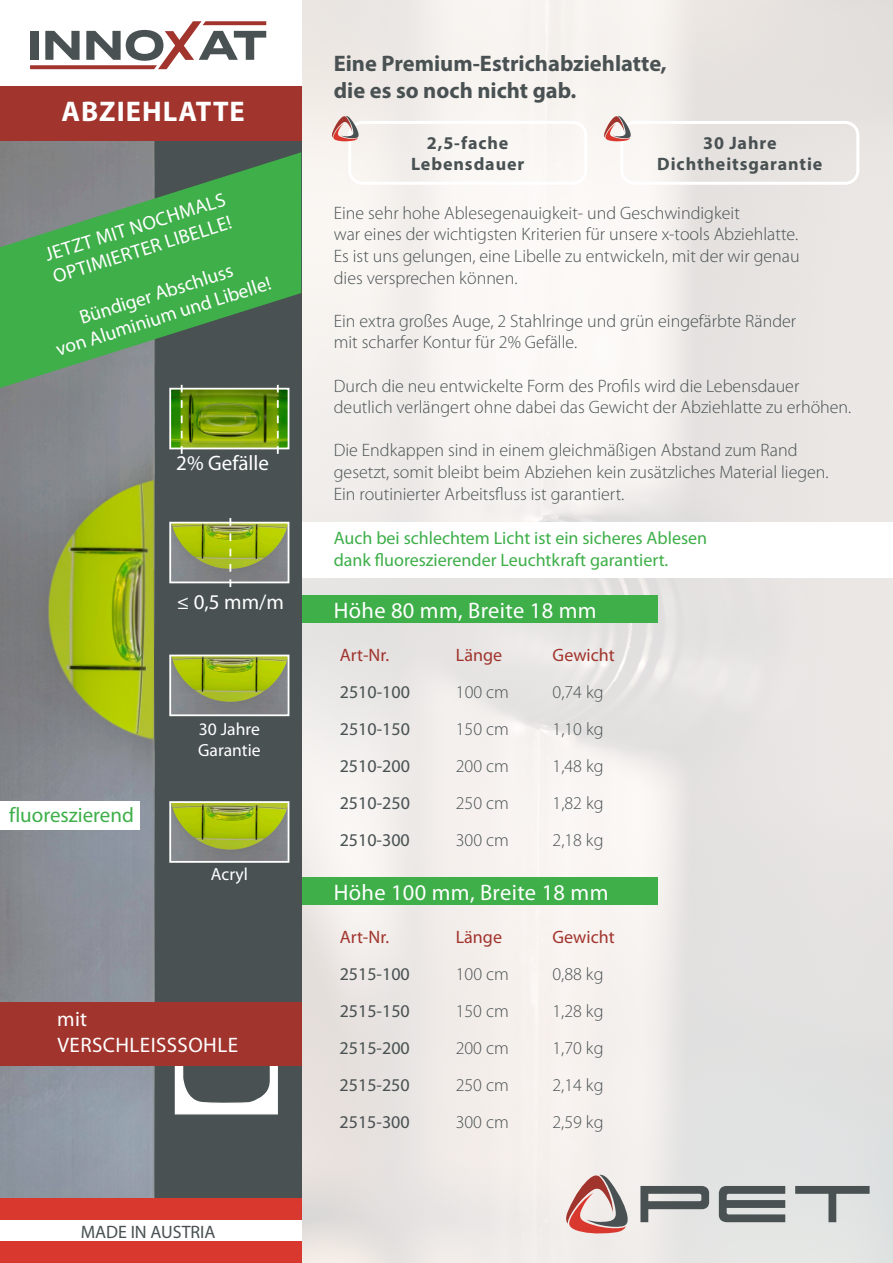
<style>
.page{position:relative;width:893px;height:1263px;background:#fff}
.page>*{position:absolute;margin:0;border:0;box-sizing:border-box;transform-origin:0 0}
.t1{font:700 28.5px "Myriad Pro";letter-spacing:.035em;color:#fff}
.t2{font:700 22.5px/27px "Myriad Pro";color:#495152}
.t3{font:22.5px "Myriad Pro";letter-spacing:.015em;color:#fff}
.t4{font:21px/25.2px "Myriad Pro";letter-spacing:.02em;color:#fff}
.t5{font:21px "Myriad Pro";color:#3eaf49}
.t6{font:21px "Myriad Pro";color:#fff}
.t7{font:19.5px/23.5px "Myriad Pro";color:#fff}
.t8{font:300 18px/21.6px "Myriad Pro";color:#495152}
.t9{font:18px "Myriad Pro";color:#495152}
.t10{font:18px/21.6px "Myriad Pro";color:#3eaf49}
.t11{font:700 18px/21.6px "Myriad Pro";letter-spacing:.05em;color:#495152;text-align:center}
.t12{font:18px "Myriad Pro";color:#a1342d}
.t13{font:17.55px/21.1px "Myriad Pro";color:#fff}
</style>
<div class="page">
<img style="left:302px;top:0;width:591px;height:1263px">
<div style="left:292px;top:522px;width:601px;height:55px;background:#fff"></div>
<svg style="left:640px;top:1186px;width:69px;height:36px"></svg>
<svg style="left:719px;top:1186px;width:66px;height:36px"></svg>
<svg style="left:795px;top:1186px;width:75px;height:36px"></svg>
<svg style="left:566px;top:1175px;width:62px;height:60px"></svg>
<div style="left:620px;top:121px;width:239px;height:64px;border:3px solid #fff;border-radius:13px"></div>
<svg style="left:604px;top:116px;width:27px;height:25px"></svg>
<div style="left:348px;top:121px;width:239px;height:64px;border:3px solid #fff;border-radius:13px"></div>
<svg style="left:332px;top:116px;width:27px;height:25px"></svg>
<div style="left:302px;top:595px;width:355px;height:28px;background:#3eaf49"></div>
<div style="left:302px;top:877px;width:355px;height:28px;background:#3eaf49"></div>
<div style="left:0;top:89px;width:302px;height:1111px;background:#495152"></div>
<img style="left:0;top:141px;width:161px;height:1058px">
<div style="left:0;top:801px;width:139px;height:28px;background:#fff"></div>
<svg style="left:0;top:152px;width:301px;height:236px;fill:#3eaf49"></svg>
<svg style="left:174px;top:1066px;width:103px;height:48px"></svg>
<div style="left:0;top:1002px;width:302px;height:64px;background:#a1342d"></div>
<div style="left:0;top:86px;width:302px;height:55px;background:#a1342d"></div>
<img style="left:172px;top:391px;width:114px;height:55px">
<div style="left:169px;top:388px;width:120px;height:61px;border:2px solid #fff"></div>
<svg style="left:277px;top:385px;width:2px;height:69px"></svg>
<svg style="left:181px;top:385px;width:2px;height:69px"></svg>
<img style="left:172px;top:525px;width:114px;height:55px">
<div style="left:169px;top:522px;width:120px;height:61px;border:2px solid #fff"></div>
<svg style="left:229px;top:518px;width:2px;height:69px"></svg>
<img style="left:172px;top:804px;width:114px;height:56px">
<div style="left:169px;top:801px;width:120px;height:62px;border:2px solid #fff"></div>
<img style="left:172px;top:658px;width:114px;height:55px">
<div style="left:169px;top:655px;width:120px;height:61px;border:2px solid #fff"></div>
<div style="left:0;top:1199px;width:302px;height:21px;background:#d9382e"></div>
<div style="left:0;top:1241px;width:302px;height:22px;background:#d9382e"></div>
<svg style="left:30px;top:21px;width:236px;height:48px"></svg>
<h1 class="t1" style="left:61px;top:92px;width:185px">ABZIEHLATTE</h1>
<p class="t7" style="left:42px;top:245px;width:189px;rotate:-18deg">JETZT MIT NOCHMALS<br>OPTIMIERTER LIBELLE!</p>
<p class="t7" style="left:46px;top:318px;width:226px;text-align:center;rotate:-18deg">Bündiger Abschluss<br>von Aluminium und Libelle!</p>
<p class="t6" style="left:176px;top:452px;width:94px">2% Gefälle</p>
<p class="t4" style="left:177px;top:590px;width:109px">≤ 0,5 mm/m</p>
<p class="t5" style="left:9px;top:804px;width:126px">fluoreszierend</p>
<p class="t13" style="left:198px;top:718px;width:64px">30 Jahre<br>Garantie</p>
<p class="t13" style="left:211px;top:864px;width:39px">Acryl</p>
<p class="t4" style="left:57px;top:1007px;width:182px">mit<br>VERSCHLEISSSOHLE</p>
<p class="t9" style="left:81px;top:1221px;width:136px">MADE IN AUSTRIA</p>
<p class="t2" style="left:334px;top:49px;width:334px">Eine Premium-Estrichabziehlatte, die es so noch nicht gab.</p>
<p class="t11" style="left:411px;top:131px;width:115px">2,5-fache<br>Lebensdauer</p>
<p class="t11" style="left:657px;top:131px;width:167px">30 Jahre<br>Dichtheitsgarantie</p>
<p class="t8" style="left:334px;top:202px;width:467px">Eine sehr hohe Ablesegenauigkeit- und Geschwindigkeit<br>war eines der wichtigsten Kriterien für unsere x-tools Abziehlatte.<br>Es ist uns gelungen, eine Libelle zu entwickeln, mit der wir genau dies versprechen können.</p>
<p class="t8" style="left:334px;top:310px;width:464px">Ein extra großes Auge, 2 Stahlringe und grün eingefärbte Ränder mit scharfer Kontur für 2% Gefälle.</p>
<p class="t8" style="left:334px;top:375px;width:519px">Durch die neu entwickelte Form des Profils wird die Lebensdauer deutlich verlängert ohne dabei das Gewicht der Abziehlatte zu erhöhen.</p>
<p class="t8" style="left:334px;top:440px;width:496px">Die Endkappen sind in einem gleichmäßigen Abstand zum Rand gesetzt, somit bleibt beim Abziehen kein zusätzliches Material liegen.<br>Ein routinierter Arbeitsfluss ist garantiert.</p>
<p class="t10" style="left:334px;top:527px;width:375px">Auch bei schlechtem Licht ist ein sicheres Ablesen dank fluoreszierender Leuchtkraft garantiert.</p>
<p class="t3" style="left:334px;top:598px;width:264px">Höhe 80 mm, Breite 18 mm</p>
<p class="t12" style="left:340px;top:645px;width:51px">Art-Nr.</p>
<p class="t12" style="left:456px;top:645px;width:48px">Länge</p>
<p class="t12" style="left:553px;top:645px;width:64px">Gewicht</p>
<p class="t9" style="left:340px;top:682px;width:72px">2510-100</p>
<p class="t8" style="left:456px;top:681px;width:55px">100 cm</p>
<p class="t8" style="left:553px;top:681px;width:53px">0,74 kg</p>
<p class="t9" style="left:340px;top:719px;width:72px">2510-150</p>
<p class="t8" style="left:456px;top:718px;width:55px">150 cm</p>
<p class="t8" style="left:553px;top:718px;width:53px">1,10 kg</p>
<p class="t9" style="left:340px;top:756px;width:72px">2510-200</p>
<p class="t8" style="left:456px;top:755px;width:55px">200 cm</p>
<p class="t8" style="left:553px;top:755px;width:53px">1,48 kg</p>
<p class="t9" style="left:340px;top:793px;width:72px">2510-250</p>
<p class="t8" style="left:456px;top:792px;width:55px">250 cm</p>
<p class="t8" style="left:553px;top:792px;width:53px">1,82 kg</p>
<p class="t9" style="left:340px;top:830px;width:72px">2510-300</p>
<p class="t8" style="left:456px;top:829px;width:55px">300 cm</p>
<p class="t8" style="left:553px;top:829px;width:53px">2,18 kg</p>
<p class="t3" style="left:334px;top:880px;width:276px">Höhe 100 mm, Breite 18 mm</p>
<p class="t12" style="left:340px;top:927px;width:51px">Art-Nr.</p>
<p class="t12" style="left:456px;top:927px;width:48px">Länge</p>
<p class="t12" style="left:552px;top:927px;width:64px">Gewicht</p>
<p class="t9" style="left:340px;top:964px;width:72px">2515-100</p>
<p class="t8" style="left:456px;top:963px;width:55px">100 cm</p>
<p class="t8" style="left:552px;top:963px;width:53px">0,88 kg</p>
<p class="t9" style="left:340px;top:1001px;width:72px">2515-150</p>
<p class="t8" style="left:456px;top:1000px;width:55px">150 cm</p>
<p class="t8" style="left:552px;top:1000px;width:53px">1,28 kg</p>
<p class="t9" style="left:340px;top:1038px;width:72px">2515-200</p>
<p class="t8" style="left:456px;top:1037px;width:55px">200 cm</p>
<p class="t8" style="left:552px;top:1037px;width:53px">1,70 kg</p>
<p class="t9" style="left:340px;top:1075px;width:72px">2515-250</p>
<p class="t8" style="left:456px;top:1074px;width:55px">250 cm</p>
<p class="t8" style="left:552px;top:1074px;width:53px">2,14 kg</p>
<p class="t9" style="left:340px;top:1112px;width:72px">2515-300</p>
<p class="t8" style="left:456px;top:1111px;width:55px">300 cm</p>
<p class="t8" style="left:552px;top:1111px;width:53px">2,59 kg</p>
</div>
